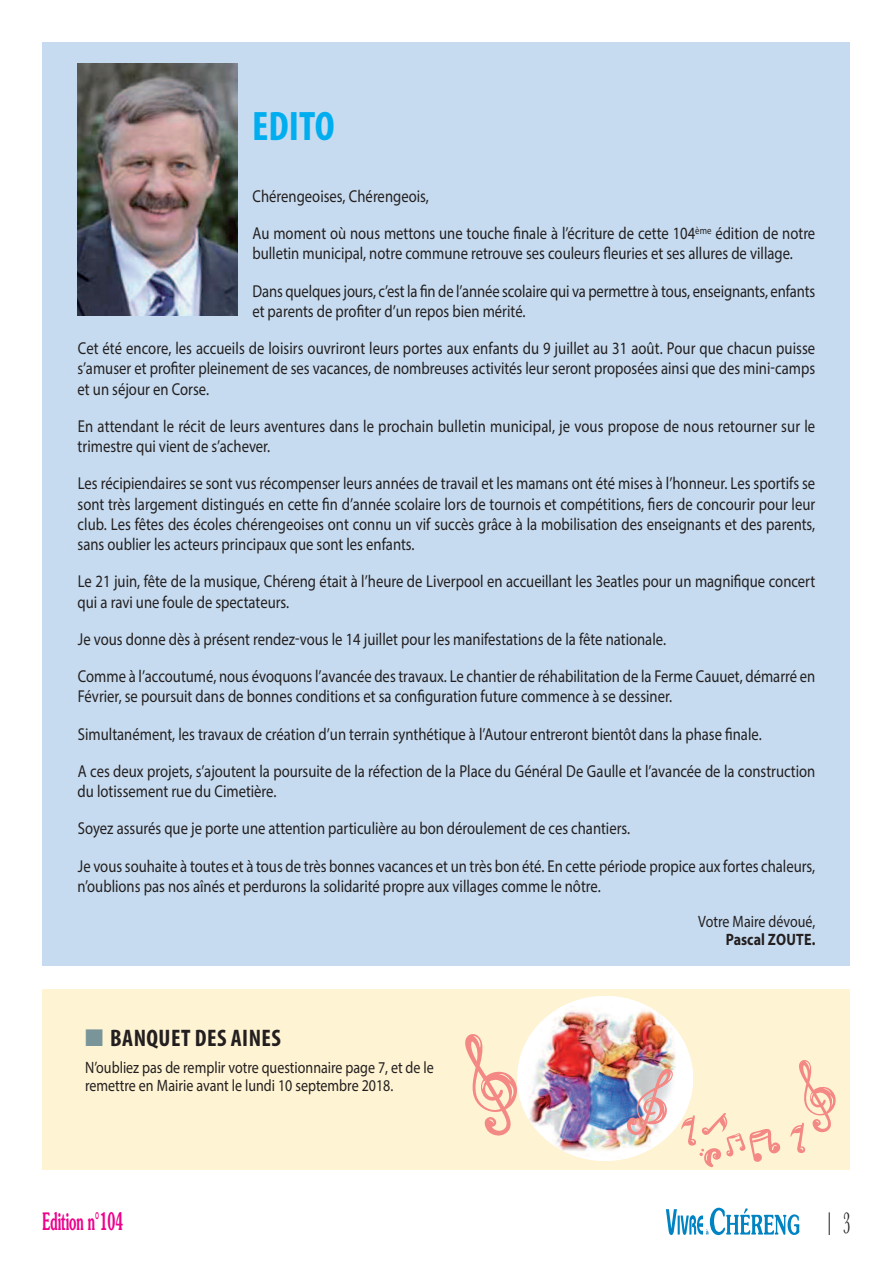
<style>
.page{position:relative;width:893px;height:1263px;background:#fff}
.page>*{position:absolute;margin:0;border:0;box-sizing:border-box;transform-origin:0 0}
.t1{font:700 condensed 41.4px "Myriad Pro";color:#00aeef}
.t2{font:31.5px "Baskerville";color:#231f20;scale:.49 1}
.t3{font:700 condensed 24px "Myriad Pro";letter-spacing:.02em;color:#231f20}
.t4{font:600 24px "Souvenir";color:#ed028c;scale:.49 1}
.t5{font:17.25px/37.2px "Myriad Pro";color:#231f20;scale:.85 1}
.t6{font:16.5px/18px "Myriad Pro";color:#231f20;scale:.85 1}
.t7{font:700 16.5px "Myriad Pro";color:#231f20;scale:.85 1}
.s1{color:#799599}
</style>
<div class="page">
<svg style="left:829px;top:1212px;width:1px;height:23px"></svg>
<svg style="left:666px;top:1208px;width:133px;height:27px"></svg>
<div style="left:43px;top:43px;width:807px;height:923px;background:#c6dbef"></div>
<div style="left:43px;top:989px;width:807px;height:180px;background:#fef3d2"></div>
<img style="left:78px;top:64px;width:159px;height:252px">
<img style="left:517px;top:996px;width:176px;height:165px;border-radius:50%">
<svg style="left:465px;top:1034px;width:54px;height:102px"></svg>
<svg style="left:681px;top:1112px;width:100px;height:55px"></svg>
<img style="left:625px;top:1068px;width:50px;height:69px">
<svg style="left:790px;top:1060px;width:46px;height:93px"></svg>
<h1 class="t1" style="left:252px;top:111px;width:84px">EDITO</h1>
<p class="t5" style="left:252px;top:179px;width:664px">Chérengeoises, Chérengeois,<br>Au moment où nous mettons une touche finale à l’écriture de cette 104<sup>ème</sup> édition de notre</p>
<p class="t5" style="left:252px;top:236px;width:664px">bulletin municipal, notre commune retrouve ses couleurs fleuries et ses allures de village.<br>Dans quelques jours, c’est la fin de l’année scolaire qui va permettre à tous, enseignants, enfants</p>
<p class="t5" style="left:78px;top:294px;width:869px;text-indent:175px">et parents de profiter d’un repos bien mérité.<br>Cet été encore, les accueils de loisirs ouvriront leurs portes aux enfants du 9 juillet au 31 août. Pour que chacun puisse</p>
<p class="t5" style="left:78px;top:360px;width:869px;line-height:20.2px">s’amuser et profiter pleinement de ses vacances, de nombreuses activités leur seront proposées ainsi que des mini-camps et un séjour en Corse.</p>
<p class="t5" style="left:78px;top:417px;width:869px;line-height:20.2px">En attendant le récit de leurs aventures dans le prochain bulletin municipal, je vous propose de nous retourner sur le trimestre qui vient de s’achever.</p>
<p class="t5" style="left:78px;top:475px;width:869px;line-height:20.2px;text-align:justify">Les récipiendaires se sont vus récompenser leurs années de travail et les mamans ont été mises à l’honneur. Les sportifs se sont très largement distingués en cette fin d’année scolaire lors de tournois et compétitions, fiers de concourir pour leur club. Les fêtes des écoles chérengeoises ont connu un vif succès grâce à la mobilisation des enseignants et des parents, sans oublier les acteurs principaux que sont les enfants.</p>
<p class="t5" style="left:78px;top:573px;width:869px;line-height:20.2px">Le 21 juin, fête de la musique, Chéreng était à l’heure de Liverpool en accueillant les 3eatles pour un magnifique concert qui a ravi une foule de spectateurs.</p>
<p class="t5" style="left:78px;top:622px;width:869px">Je vous donne dès à présent rendez-vous le 14 juillet pour les manifestations de la fête nationale.<br>Comme à l’accoutumé, nous évoquons l’avancée des travaux. Le chantier de réhabilitation de la Ferme Cauuet, démarré en</p>
<p class="t5" style="left:78px;top:679px;width:869px">Février, se poursuit dans de bonnes conditions et sa configuration future commence à se dessiner.<br>Simultanément, les travaux de création d’un terrain synthétique à l’Autour entreront bientôt dans la phase finale.<br>A ces deux projets, s’ajoutent la poursuite de la réfection de la Place du Général De Gaulle et l’avancée de la construction</p>
<p class="t5" style="left:78px;top:774px;width:869px">du lotissement rue du Cimetière.<br>Soyez assurés que je porte une attention particulière au bon déroulement de ces chantiers.<br>Je vous souhaite à toutes et à tous de très bonnes vacances et un très bon été. En cette période propice aux fortes chaleurs,</p>
<p class="t5" style="left:78px;top:869px;width:617px">n’oublions pas nos aînés et perdurons la solidarité propre aux villages comme le nôtre.</p>
<p class="t6" style="left:698px;top:914px;width:139px">Votre Maire dévoué,</p>
<p class="t7" style="left:726px;top:933px;width:107px">Pascal ZOUTE.</p>
<h3 class="t3" style="left:85px;top:1030px;width:197px"><span class="s1">■</span> BANQUET DES AINES</h3>
<p class="t6" style="left:85px;top:1060px;width:412px">N’oubliez pas de remplir votre questionnaire page 7, et de le remettre en Mairie avant le lundi 10 septembre 2018.</p>
<h3 class="t4" style="left:43px;top:1213px;width:167px">Edition n°104</h3>
<h2 class="t2" style="left:843px;top:1212px;width:17px">3</h2>
</div>
